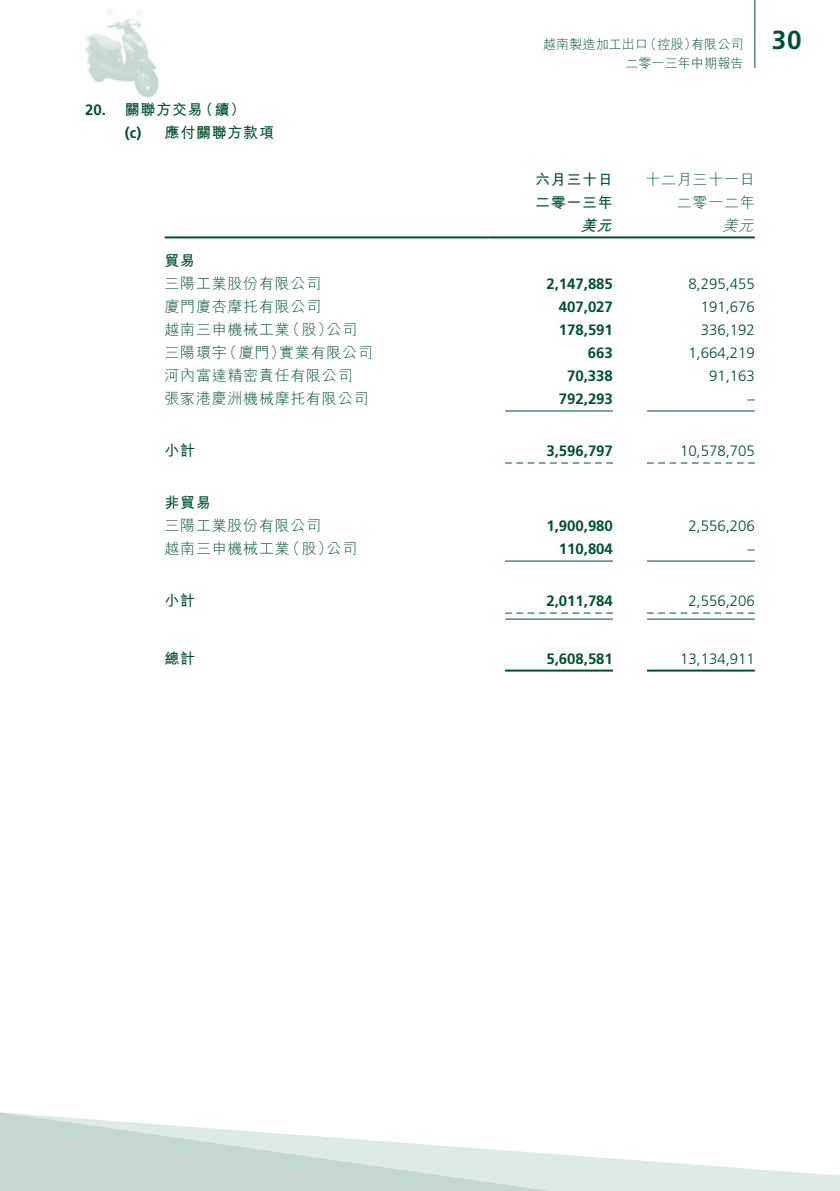
<style>
.page{position:relative;width:840px;height:1191px;background:#fff}
.page>*{position:absolute;margin:0;border:0;box-sizing:border-box;transform-origin:0 0}
.t1{font:700 26px "Frutiger LT Std";color:#00502e}
.Notes{font:300 15px "M Hei HK";letter-spacing:.05em;color:#00502e}
.Notes-2{font:700 15px "Frutiger LT Std";color:#00502e}
.Notes-3{font:300 15px "Frutiger LT Std";color:#00502e}
.Notes-4{font:700 15px "M Hei HK";letter-spacing:.05em;color:#00502e}
.Notes_HD1{font:700 15px "M Hei HK";letter-spacing:.05em;color:#00502e}
.Notes_HD2{font:700 15px "M Hei HK";letter-spacing:.05em;color:#00502e}
.Notes_HD1-2{font:700 15px "Frutiger LT Std";color:#00502e}
.Notes_HD2-2{font:700 15px "Frutiger LT Std";color:#00502e}
.Notes-5{font:italic 300 15px "M Hei HK";color:#00502e}
.Notes-6{font:italic 700 15px "M Hei HK";color:#00502e}
.t2{font:300 13px/19px "M Hei HK";letter-spacing:.01em;color:#00502e}
</style>
<div class="page">
<svg style="left:550px;top:1154px;width:289px;height:37px;fill:#deebe5"></svg>
<svg style="left:0;top:1112px;width:550px;height:79px;fill:#c5d9d0"></svg>
<hr style="left:754px;top:0;width:1px;height:68px;background:#00502e">
<img style="left:85px;top:9px;width:74px;height:89px">
<svg style="left:488px;top:238px;width:141px;height:382px"></svg>
<hr style="left:164px;top:236px;width:324px;height:2px;background:#00502e">
<hr style="left:488px;top:236px;width:141px;height:2px;background:#00502e">
<hr style="left:629px;top:236px;width:125px;height:2px;background:#00502e">
<hr style="left:505px;top:410px;width:107px;height:1px;background:#00502e">
<hr style="left:646px;top:410px;width:108px;height:1px;background:#00502e">
<svg style="left:505px;top:462px;width:107px;height:1px"></svg>
<svg style="left:647px;top:462px;width:107px;height:1px"></svg>
<hr style="left:505px;top:560px;width:107px;height:1px;background:#00502e">
<hr style="left:646px;top:560px;width:108px;height:1px;background:#00502e">
<svg style="left:505px;top:612px;width:107px;height:1px"></svg>
<svg style="left:647px;top:612px;width:107px;height:1px"></svg>
<hr style="left:505px;top:618px;width:107px;height:1px;background:#00502e">
<hr style="left:646px;top:618px;width:108px;height:1px;background:#00502e">
<hr style="left:505px;top:669px;width:107px;height:2px;background:#00502e">
<hr style="left:646px;top:669px;width:108px;height:2px;background:#00502e">
<p class="Notes_HD1-2" style="left:85px;top:101px;width:22px">20.</p>
<p class="Notes_HD1" style="left:125px;top:99px;width:79px">關聯方交易</p>
<p class="Notes_HD1" style="left:198px;top:99px;width:49px">（續(</p>
<p class="Notes_HD2-2" style="left:125px;top:124px;width:18px">)c(</p>
<p class="Notes_HD2" style="left:164px;top:122px;width:111px">應付關聯方款項</p>
<p class="Notes-4" style="left:164px;top:249px;width:32px">貿易</p>
<p class="Notes" style="left:164px;top:275px;width:158px">三陽工業股份有限公司</p>
<p class="Notes" style="left:164px;top:298px;width:158px">廈門廈杏摩托有限公司</p>
<p class="Notes" style="left:285px;top:321px;width:49px">（股）</p>
<p class="Notes" style="left:164px;top:321px;width:127px">越南三申機械工業</p>
<p class="Notes" style="left:326px;top:321px;width:32px">公司</p>
<p class="Notes" style="left:222px;top:344px;width:64px">（廈門）</p>
<p class="Notes" style="left:279px;top:344px;width:95px">實業有限公司</p>
<p class="Notes" style="left:164px;top:344px;width:64px">三陽環宇</p>
<p class="Notes" style="left:164px;top:367px;width:189px">河內富達精密責任有限公司</p>
<p class="Notes" style="left:164px;top:390px;width:205px">張家港慶洲機械摩托有限公司</p>
<p class="Notes-4" style="left:164px;top:439px;width:32px">小計</p>
<p class="Notes-4" style="left:164px;top:491px;width:48px">非貿易</p>
<p class="Notes" style="left:164px;top:517px;width:158px">三陽工業股份有限公司</p>
<p class="Notes" style="left:285px;top:540px;width:49px">（股）</p>
<p class="Notes" style="left:164px;top:540px;width:127px">越南三申機械工業</p>
<p class="Notes" style="left:326px;top:540px;width:32px">公司</p>
<p class="Notes-4" style="left:164px;top:589px;width:32px">小計</p>
<p class="Notes-4" style="left:164px;top:647px;width:32px">總計</p>
<p class="t2" style="left:625px;top:35px;width:120px;text-indent:-82px">越南製造加工出口<br>二零一三年中期報告</p>
<h1 class="t1" style="left:771px;top:25px;width:31px">30</h1>
<p class="t2" style="left:643px;top:35px;width:55px">（控股）</p>
<p class="t2" style="left:690px;top:35px;width:54px">有限公司</p>
<p class="Notes-4" style="left:534px;top:168px;width:79px">六月三十日</p>
<p class="Notes" style="left:645px;top:171px;width:111px">十二月三十一日</p>
<p class="Notes-4" style="left:534px;top:191px;width:79px">二零一三年</p>
<p class="Notes" style="left:676px;top:194px;width:79px">二零一二年</p>
<p class="Notes-6" style="left:580px;top:214px;width:37px">美元</p>
<p class="Notes-5" style="left:722px;top:217px;width:36px">美元</p>
<p class="Notes-2" style="left:546px;top:274px;width:68px">2,147,885</p>
<p class="Notes-3" style="left:688px;top:275px;width:68px">8,295,455</p>
<p class="Notes-2" style="left:558px;top:297px;width:56px">407,027</p>
<p class="Notes-3" style="left:700px;top:298px;width:56px">191,676</p>
<p class="Notes-2" style="left:558px;top:320px;width:56px">178,591</p>
<p class="Notes-3" style="left:700px;top:321px;width:56px">336,192</p>
<p class="Notes-2" style="left:587px;top:343px;width:26px">663</p>
<p class="Notes-3" style="left:688px;top:344px;width:68px">1,664,219</p>
<p class="Notes-2" style="left:567px;top:366px;width:47px">70,338</p>
<p class="Notes-3" style="left:708px;top:367px;width:47px">91,163</p>
<p class="Notes-2" style="left:558px;top:389px;width:56px">792,293</p>
<p class="Notes-3" style="left:747px;top:390px;width:9px">–</p>
<p class="Notes-2" style="left:546px;top:441px;width:68px">3,596,797</p>
<p class="Notes-3" style="left:679px;top:442px;width:76px">10,578,705</p>
<p class="Notes-2" style="left:546px;top:516px;width:68px">1,900,980</p>
<p class="Notes-3" style="left:688px;top:517px;width:68px">2,556,206</p>
<p class="Notes-2" style="left:558px;top:539px;width:56px">110,804</p>
<p class="Notes-3" style="left:747px;top:540px;width:9px">–</p>
<p class="Notes-2" style="left:546px;top:591px;width:68px">2,011,784</p>
<p class="Notes-3" style="left:688px;top:592px;width:68px">2,556,206</p>
<p class="Notes-2" style="left:546px;top:649px;width:68px">5,608,581</p>
<p class="Notes-3" style="left:679px;top:650px;width:76px">13,134,911</p>
</div>
